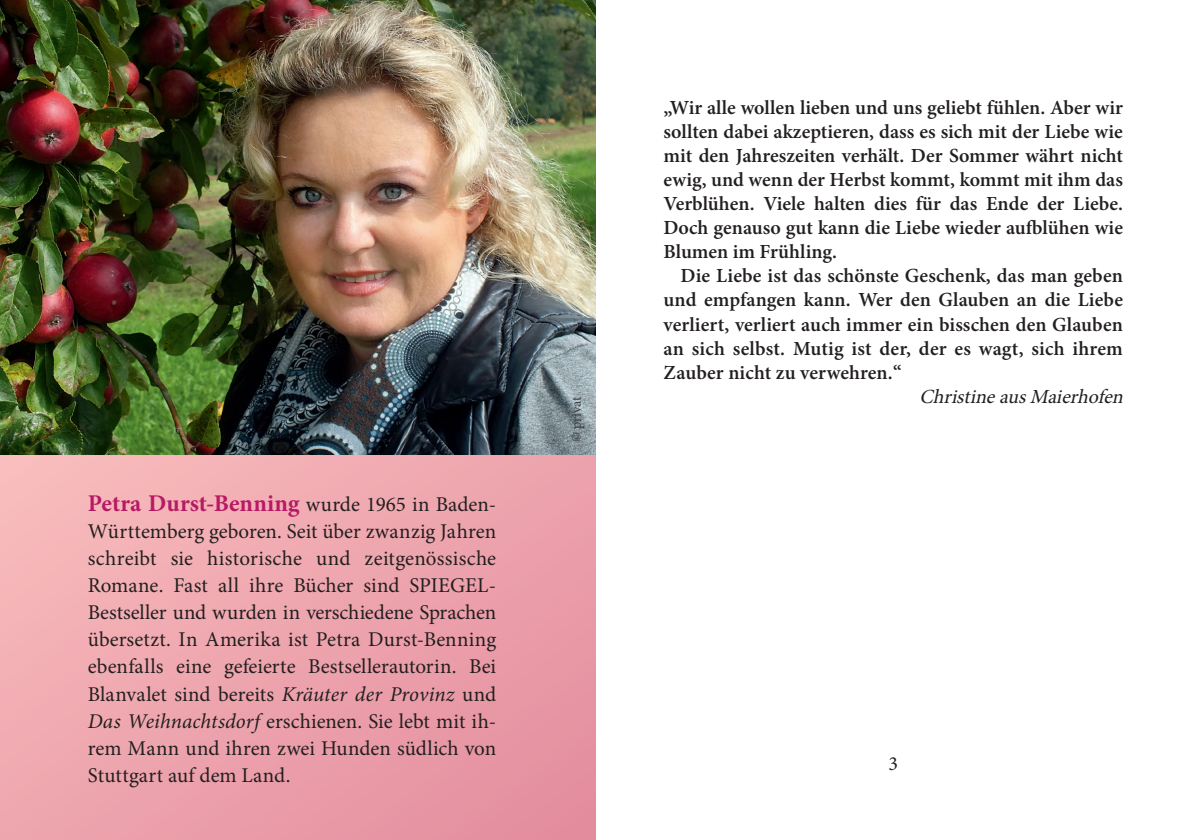
<style>
.page{position:relative;width:1191px;height:840px;background:#fff}
.page>*{position:absolute;margin:0;border:0;box-sizing:border-box;transform-origin:0 0}
.t1{font:700 24px "Minion Pro";color:#b71a65}
.t2{font:21px/27px "Minion Pro";color:#231f20;text-align:justify}
.t3{font:600 20px/24px "Minion Pro";letter-spacing:.005em;color:#231f20;text-align:justify}
.t4{font:italic 20px "Minion Pro";color:#231f20}
.t5{font:20px "Minion Pro";color:#231f20}
.t6{font:14px "Minion Pro";letter-spacing:-.01em;color:#3c3c3d}
.s1{font-weight:400;font-size:21px;color:#231f20}
.s2{font-style:italic}
</style>
<div class="page">
<div style="left:0;top:0;width:595px;height:839px;background:linear-gradient(to right,#f3b2b5,#e796a4)"></div>
<img style="left:0;top:0;width:595px;height:454px">
<p class="t1" style="left:88px;top:486px;width:410px">Petra Durst-Benning <span class="s1">wurde 1965 in Baden-</span></p>
<p class="t2" style="left:88px;top:518px;width:410px">Württemberg geboren. Seit über zwanzig Jahren schreibt sie historische und zeitgenössische Romane. Fast all ihre Bücher sind SPIEGEL-Bestseller und wurden in verschiedene Sprachen übersetzt. In Amerika ist Petra Durst-Benning ebenfalls eine gefeierte Bestsellerautorin. Bei Blanvalet sind bereits <span class="s2">Kräuter der Provinz</span> und <span class="s2">Das Weihnachtsdorf</span> erschienen. Sie lebt mit ih&shy;rem Mann und ihren zwei Hunden südlich von Stuttgart auf dem Land.</p>
<p class="t6" style="left:567px;top:442px;width:47px;rotate:-90deg">© privat</p>
<p class="t3" style="left:663px;top:96px;width:461px">„Wir alle wollen lieben und uns geliebt fühlen. Aber wir sollten dabei akzeptieren, dass es sich mit der Liebe wie mit den Jahreszeiten verhält. Der Sommer währt nicht ewig, und wenn der Herbst kommt, kommt mit ihm das Verblühen. Viele halten dies für das Ende der Liebe.<br>Doch genauso gut kann die Liebe wieder aufblühen wie Blumen im Frühling.</p>
<p class="t3" style="left:663px;top:264px;width:461px;text-indent:17px">Die Liebe ist das schönste Geschenk, das man geben und empfangen kann. Wer den Glauben an die Liebe verliert, verliert auch immer ein bisschen den Glauben an sich selbst. Mutig ist der, der es wagt, sich ihrem Zauber nicht zu verwehren.“</p>
<p class="t4" style="left:919px;top:382px;width:211px">ChristineausMaierhofen</p>
<p class="t5" style="left:888px;top:749px;width:11px">3</p>
</div>
